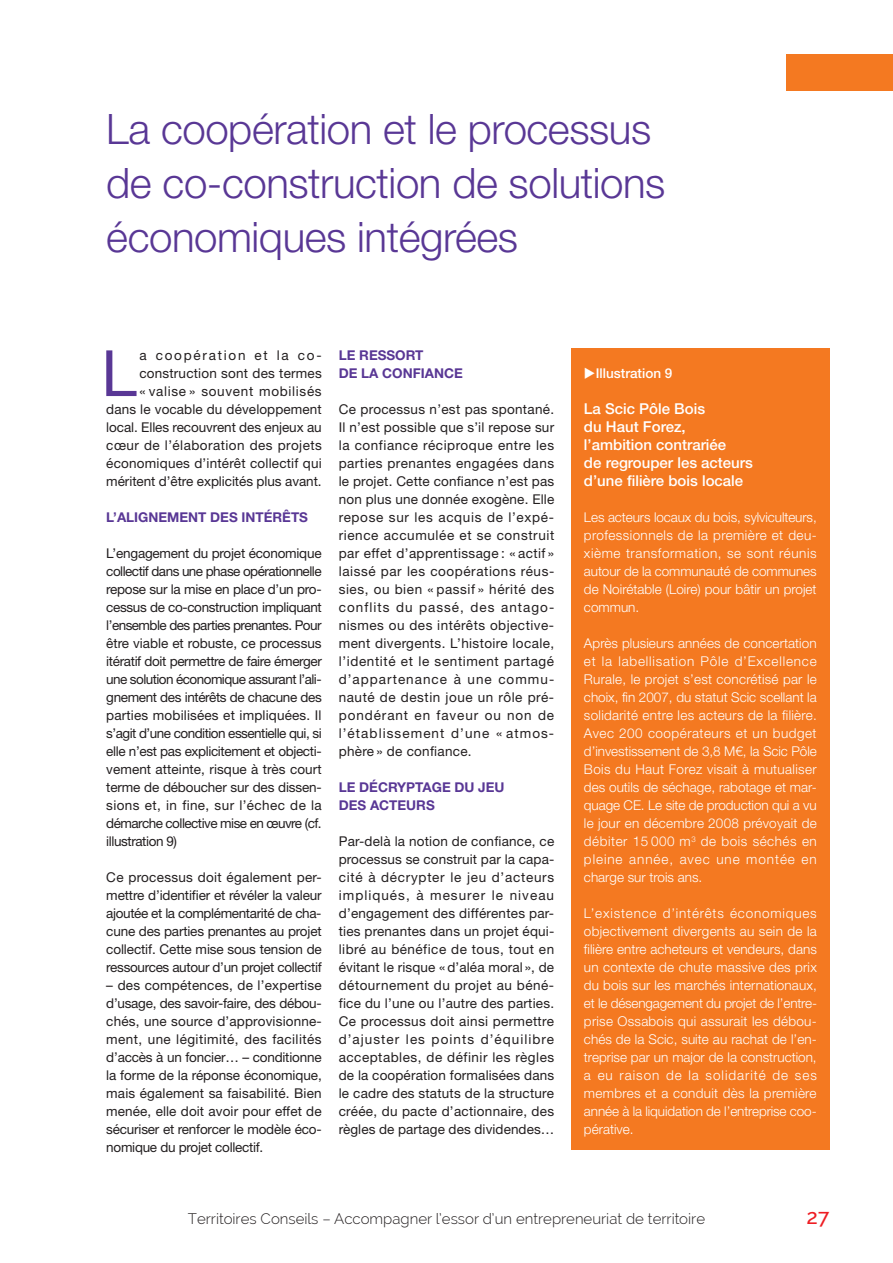
<style>
.page{position:relative;width:893px;height:1263px;background:#fff}
.page>*{position:absolute;margin:0;border:0;box-sizing:border-box;transform-origin:0 0}
.t1{font:63.9px "Helvetica Neue LT Std";color:#593795}
.t2{font:300 42px/54px "Helvetica Neue LT Std";letter-spacing:-.01em;color:#593795}
.t3{font:500 21px "Raleway";color:#ee1d23}
.t4{font:500 15px/18px "Helvetica Neue LT Std";color:#fff}
.t5{font:300 15px "Raleway";color:#231f20}
.t6{font:13.5px/18px "Helvetica Neue LT Std";letter-spacing:.01em;color:#231f20;text-align:justify}
.t7{font:300 13.5px/18px "Helvetica Neue LT Std";letter-spacing:.015em;color:#fff;text-align:justify}
.t8{font:700 13.5px/18px "Helvetica Neue LT Std";color:#593795}
.t9{font:500 13.5px "Helvetica Neue LT Std";color:#fff}
</style>
<div class="page">
<div style="left:787px;top:54px;width:106px;height:36px;background:#f47921"></div>
<div style="left:571px;top:348px;width:259px;height:802px;background:#f47921"></div>
<h2 class="t2" style="left:106px;top:101px;width:561px">La coopération et le processus de co-construction de solutions économiques intégrées</h2>
<p class="t6" style="left:106px;top:346px;width:217px;text-align:right">a coopération et la co&shy;construction sont des termes<br>« valise » souvent mobilisés<br>dans le vocable du développement local. Elles recouvrent des enjeux au cœur de l’élaboration des projets économiques d’intérêt collectif qui méritent d’être explicités plus avant.</p>
<p class="t8" style="left:106px;top:508px;width:203px">L’ALIGNEMENT DES INTÉRÊTS</p>
<p class="t6" style="left:106px;top:544px;width:217px">L’engagement du projet économique collectif dans une phase opérationnelle repose sur la mise en place d’un pro&shy;cessus de co-construction impliquant l’ensemble des parties prenantes. Pour être viable et robuste, ce processus itératif doit permettre de faire émerger une solution économique assurant l’ali&shy;gnement des intérêts de chacune des parties mobilisées et impliquées. I l s’agit d’une condition essentielle qui, si elle n’est pas explicitement et objecti&shy;vement atteinte, risque à très court terme de déboucher sur des dissen&shy;sions et, in fine, sur l’échec de la démarche collective mise en œuvre (cf. illustration 9)</p>
<p class="t6" style="left:106px;top:868px;width:217px">Ce processus doit également per&shy;mettre d’identifier et révéler la valeur ajoutée et la complémentarité de cha&shy;cune des parties prenantes au projet collectif. Cette mise sous tension de ressources autour d’un projet collectif</p>
<p class="t6" style="left:106px;top:976px;width:217px">– des compétences, de l’expertise d’usage, des savoir-faire, des débou&shy;chés, une source d’approvisionne&shy;ment, une légitimité, des facilités d’accès à un foncier… – conditionne la forme de la réponse économique, mais également sa faisabilité. Bien menée, elle doit avoir pour effet de sécuriser et renforcer le modèle éco&shy;nomique du projet collectif.</p>
<h1 class="t1" style="left:101px;top:335px;width:32px">L</h1>
<p class="t8" style="left:339px;top:346px;width:126px">LE RESSORT<br>DE LA CONFIANCE</p>
<p class="t6" style="left:339px;top:400px;width:217px">Ce processus n’est pas spontané.<br>I l n’est possible que s’il repose sur la confiance réciproque entre les parties prenantes engagées dans le projet. Cette confiance n’est pas non plus une donnée exogène. Elle repose sur les acquis de l’expé&shy;rience accumulée et se construit par effet d’apprentissage : « actif » laissé par les coopérations réus&shy;sies, ou bien « passif » hérité des conflits du passé, des antago&shy;nismes ou des intérêts objective&shy;ment divergents. L’histoire locale, l’identité et le sentiment partagé d’appartenance à une commu&shy;nauté de destin joue un rôle pré&shy;pondérant en faveur ou non de l’établissement d’une « atmos&shy;phère » de confiance.</p>
<p class="t8" style="left:339px;top:778px;width:167px">LE DÉCRYPTAGE DU JEU<br>DES ACTEURS</p>
<p class="t6" style="left:339px;top:832px;width:217px">Par-delà la notion de confiance, ce processus se construit par la capa&shy;cité à décrypter le jeu d’acteurs impliqués, à mesurer le niveau d’engagement des différentes par&shy;ties prenantes dans un projet équi&shy;libré au bénéfice de tous, tout en évitant le risque « d’aléa moral », de détournement du projet au béné&shy;fice du l’une ou l’autre des parties.<br>Ce processus doit ainsi permettre d’ajuster les points d’équilibre acceptables, de définir les règles de la coopération formalisées dans le cadre des statuts de la structure créée, du pacte d’actionnaire, des règles de partage des dividendes…</p>
<p class="t9" style="left:584px;top:365px;width:90px">◆Illustration 9</p>
<p class="t4" style="left:584px;top:400px;width:170px">La Scic Pôle Bois<br>du Haut Forez, l’ambition contrariée<br>de regrouper les acteurs d’une filière bois locale</p>
<p class="t7" style="left:584px;top:508px;width:234px">Les acteurs locaux du bois, sylviculteurs, professionnels de la première et deu&shy;xième transformation, se sont réunis autour de la communauté de communes de Noirétable (Loire) pour bâtir un projet commun.</p>
<p class="t7" style="left:584px;top:634px;width:234px">Après plusieurs années de concertation et la labellisation Pôle d’Excellence Rurale, le projet s’est concrétisé par le choix, fin 2007, du statut Scic scellant la solidarité entre les acteurs de la filière.<br>Avec 200 coopérateurs et un budget d’investissement de 3,8 M€, la Scic Pôle Bois du Haut Forez visait à mutualiser des outils de séchage, rabotage et mar&shy;quage CE. Le site de production qui a vu le jour en décembre 2008 prévoyait de débiter 15 000 m<sup>3</sup> de bois séchés en pleine année, avec une montée en charge sur trois ans.</p>
<p class="t7" style="left:584px;top:904px;width:235px">L’existence d’intérêts économiques objectivement divergents au sein de la filière entre acheteurs et vendeurs, dans un contexte de chute massive des prix du bois sur les marchés internationaux, et le désengagement du projet de l’entre&shy;prise Ossabois qui assurait les débou&shy;chés de la Scic, suite au rachat de l’en&shy;treprise par un major de la construction, a eu raison de la solidarité de ses membres et a conduit dès la première année à la liquidation de l’entreprise coo&shy;pérative.</p>
<p class="t5" style="left:188px;top:1210px;width:519px">Territoires Conseils – Accompagner l’essor d’un entrepreneuriat de territoire</p>
<h3 class="t3" style="left:806px;top:1204px;width:25px">27</h3>
</div>
